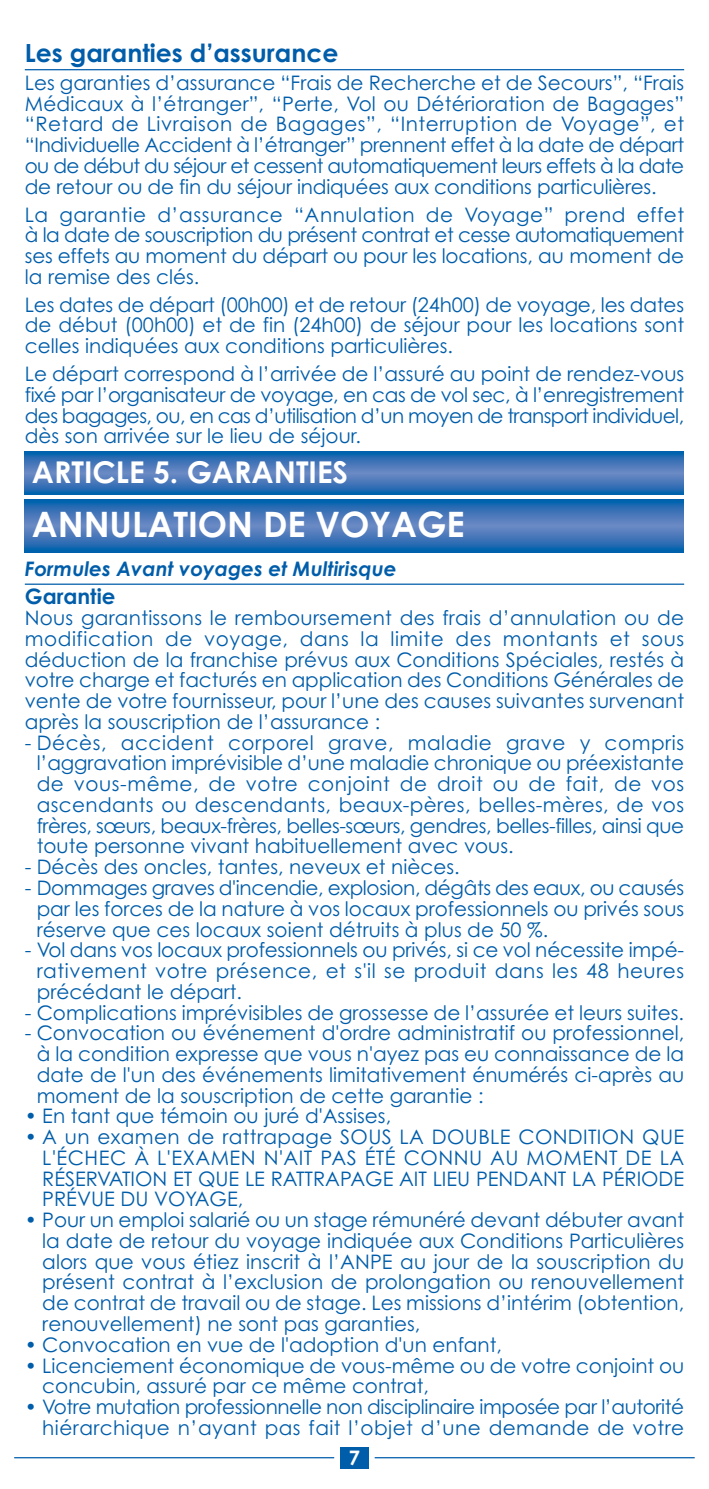
<style>
.page{position:relative;width:709px;height:1489px;background:#fff}
.page>*{position:absolute;margin:0;border:0;box-sizing:border-box;transform-origin:0 0}
.t1{font:700 35px "Century Gothic";color:#fff}
.t2{font:700 30px "Century Gothic";color:#fff}
.t3{font:700 25px "Century Gothic";color:#005daa}
.t4{font:700 21.25px "Century Gothic";color:#005daa}
.t5{font:20px/20.8px "Century Gothic";color:#005daa;text-align:justify}
.t6{font:20px/20.8px "Century Gothic";letter-spacing:-.02em;color:#005daa;text-align:right}
.t7{font:italic 700 20px "Century Gothic";color:#005daa}
.t8{font:700 20px "Century Gothic";color:#fff}
</style>
<div class="page">
<div style="left:25px;top:500px;width:659px;height:50px;background:#0062ad"></div>
<div style="left:25px;top:503px;width:659px;height:45px;background:#0e66af"></div>
<div style="left:25px;top:504px;width:659px;height:43px;background:#1567b0"></div>
<div style="left:25px;top:505px;width:659px;height:41px;background:#1c68b1"></div>
<div style="left:25px;top:506px;width:659px;height:39px;background:#236ab2"></div>
<div style="left:25px;top:507px;width:659px;height:37px;background:#286bb3"></div>
<div style="left:25px;top:508px;width:659px;height:35px;background:#2e6db3"></div>
<div style="left:25px;top:509px;width:659px;height:33px;background:#326eb4"></div>
<div style="left:25px;top:510px;width:659px;height:31px;background:#3e73b7"></div>
<div style="left:25px;top:513px;width:659px;height:24px;background:#4475b8"></div>
<div style="left:25px;top:515px;width:659px;height:21px;background:#4a78ba"></div>
<div style="left:25px;top:516px;width:659px;height:18px;background:#4e7abb"></div>
<div style="left:25px;top:517px;width:659px;height:16px;background:#527cbc"></div>
<div style="left:25px;top:519px;width:659px;height:13px;background:#587fbe"></div>
<div style="left:25px;top:521px;width:659px;height:9px;background:#5e83c0"></div>
<div style="left:25px;top:522px;width:659px;height:6px;background:#6284c1"></div>
<hr style="left:25px;top:524px;width:659px;height:3px;background:#6788c3">
<div style="left:25px;top:451px;width:659px;height:44px;background:#0061ac"></div>
<div style="left:25px;top:454px;width:659px;height:38px;background:#0866af"></div>
<div style="left:25px;top:455px;width:659px;height:36px;background:#1567b0"></div>
<div style="left:25px;top:456px;width:659px;height:34px;background:#1e69b1"></div>
<div style="left:25px;top:457px;width:659px;height:32px;background:#276bb2"></div>
<div style="left:25px;top:458px;width:659px;height:30px;background:#2c6db3"></div>
<div style="left:25px;top:459px;width:659px;height:28px;background:#326eb4"></div>
<div style="left:25px;top:460px;width:659px;height:26px;background:#3770b5"></div>
<div style="left:25px;top:461px;width:659px;height:24px;background:#3d72b6"></div>
<div style="left:25px;top:462px;width:659px;height:22px;background:#4174b7"></div>
<div style="left:25px;top:463px;width:659px;height:20px;background:#4576b9"></div>
<div style="left:25px;top:464px;width:659px;height:18px;background:#4977b9"></div>
<div style="left:25px;top:465px;width:659px;height:16px;background:#4e7abb"></div>
<div style="left:25px;top:466px;width:659px;height:14px;background:#527cbc"></div>
<div style="left:25px;top:467px;width:659px;height:12px;background:#567ebd"></div>
<div style="left:25px;top:468px;width:659px;height:10px;background:#5a80bf"></div>
<div style="left:25px;top:469px;width:659px;height:8px;background:#5e83c0"></div>
<div style="left:25px;top:470px;width:659px;height:6px;background:#6284c1"></div>
<hr style="left:25px;top:472px;width:659px;height:2px;background:#6889c4">
<hr style="left:25px;top:69px;width:659px;height:1px;background:#005daa">
<hr style="left:25px;top:583px;width:659px;height:2px;background:#005daa">
<div style="left:340px;top:1446px;width:29px;height:22px;background:#005daa"></div>
<hr style="left:14px;top:1456px;width:320px;height:2px;background:#005daa">
<hr style="left:375px;top:1456px;width:319px;height:2px;background:#005daa">
<p class="t3" style="left:25px;top:44px;width:315px">Les garanties d’assurance</p>
<p class="t5" style="left:25px;top:74px;width:661px">Les garanties d’assurance “Frais de Recherche et de Secours”, “Frais Médicaux à l’étranger”, “Perte, Vol ou Détérioration de Bagages” “Retard de Livraison de Bagages”, “Interruption de Voyage”, et “Individuelle Accident à l’étranger” prennent effet à la date de départ ou de début du séjour et cessent automatiquement leurs effets à la date de retour ou de fin du séjour indiquées aux conditions particulières.</p>
<p class="t5" style="left:25px;top:206px;width:661px">La garantie d’assurance “Annulation de Voyage” prend effet à la date de souscription du présent contrat et cesse automatiquement ses effets au moment du départ ou pour les locations, au moment de la remise des clés.</p>
<p class="t5" style="left:25px;top:296px;width:661px">Les dates de départ (00h00) et de retour (24h00) de voyage, les dates de début (00h00) et de fin (24h00) de séjour pour les locations sont celles indiquées aux conditions particulières.</p>
<p class="t5" style="left:25px;top:365px;width:661px">Le départ correspond à l’arrivée de l’assuré au point de rendez-vous fixé par l’organisateur de voyage, en cas de vol sec, à l’enregistrement des bagages, ou, en cas d’utilisation d’un moyen de transport individuel, dès son arrivée sur le lieu de séjour.</p>
<h2 class="t2" style="left:32px;top:461px;width:318px">ARTICLE 5. GARANTIES</h2>
<h1 class="t1" style="left:32px;top:511px;width:434px">ANNULATION DE VOYAGE</h1>
<p class="t7" style="left:25px;top:561px;width:373px">Formules Avant voyages et Multirisque</p>
<p class="t4" style="left:25px;top:588px;width:92px">Garantie</p>
<p class="t5" style="left:25px;top:609px;width:661px">Nous garantissons le remboursement des frais d’annulation ou de modification de voyage, dans la limite des montants et sous déduction de la franchise prévus aux Conditions Spéciales, restés à votre charge et facturés en application des Conditions Générales de vente de votre fournisseur, pour l’une des causes suivantes survenant après la souscription de l’assurance :</p>
<p class="t5" style="left:37px;top:734px;width:649px;text-indent:-12px">- Décès, accident corporel grave, maladie grave y compris l’aggravation imprévisible d’une maladie chronique ou préexistante de vous-même, de votre conjoint de droit ou de fait, de vos ascendants ou descendants, beaux-pères, belles-mères, de vos frères, sœurs, beaux-frères, belles-sœurs, gendres, belles-filles, ainsi que toute personne vivant habituellement avec vous.</p>
<p class="t5" style="left:25px;top:858px;width:436px">- Décès des oncles, tantes, neveux et nièces.</p>
<p class="t5" style="left:37px;top:879px;width:649px;text-indent:-12px">- Dommages graves d'incendie, explosion, dégâts des eaux, ou causés par les forces de la nature à vos locaux professionnels ou privés sous réserve que ces locaux soient détruits à plus de 50 %.</p>
<p class="t5" style="left:37px;top:941px;width:649px;text-indent:-12px">- Vol dans vos locaux professionnels ou privés, si ce vol nécessite impé&shy;rativement votre présence, et s'il se produit dans les 48 heures précédant le départ.</p>
<p class="t5" style="left:25px;top:1003px;width:661px">- Complications imprévisibles de grossesse de l’assurée et leurs suites.</p>
<p class="t5" style="left:37px;top:1024px;width:649px;text-indent:-12px">- Convocation ou événement d'ordre administratif ou professionnel, à la condition expresse que vous n'ayez pas eu connaissance de la date de l'un des événements limitativement énumérés ci-après au moment de la souscription de cette garantie :</p>
<p class="t5" style="left:25px;top:1107px;width:368px">• En tant que témoin ou juré d'Assises,</p>
<p class="t5" style="left:42px;top:1128px;width:643px;text-indent:-17px">• A un examen de rattrapage SOUS LA DOUBLE CONDITION QUE L'ÉCHEC À L'EXAMEN N'AIT PAS ÉTÉ CONNU AU MOMENT DE LA RÉSERVATION ET QUE LE RATTRAPAGE AIT LIEU PENDANT LA PÉRIODE PRÉVUE DU VOYAGE,</p>
<p class="t5" style="left:42px;top:1211px;width:643px;text-indent:-17px">• Pour un emploi salarié ou un stage rémunéré devant débuter avant la date de retour du voyage indiquée aux Conditions Particulières alors que vous étiez inscrit à l’ANPE au jour de la souscription du présent contrat à l’exclusion de prolongation ou renouvellement de contrat de travail ou de stage. Les missions d’intérim (obtention, renouvellement) ne sont pas garanties,</p>
<p class="t5" style="left:25px;top:1335px;width:479px">• Convocation en vue de l'adoption d'un enfant,</p>
<p class="t5" style="left:42px;top:1356px;width:643px;text-indent:-17px">• Licenciement économique de vous-même ou de votre conjoint ou concubin, assuré par ce même contrat,</p>
<p class="t6" style="left:25px;top:1398px;width:661px">• Votre mutation professionnelle non disciplinaire imposée par l’autorité hiérarchique n’ayant pas fait l’objet d’une demande de votre</p>
<p class="t8" style="left:349px;top:1449px;width:13px">7</p>
</div>
